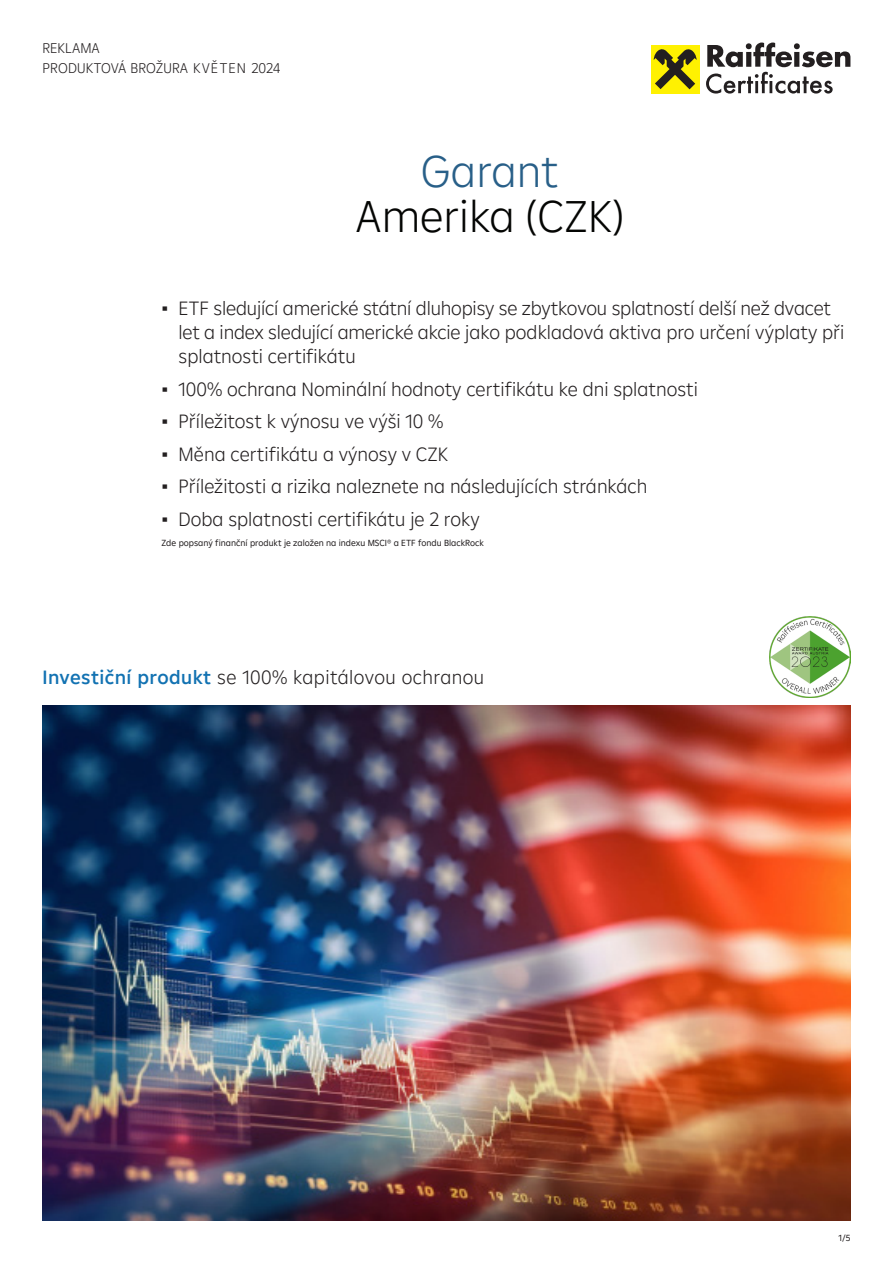
<style>
.page{position:relative;width:893px;height:1263px;background:#fff}
.page>*{position:absolute;margin:0;border:0;box-sizing:border-box;transform-origin:0 0}
.Titel_Blau{font:300 45px "Amalia";color:#040503}
.Titel_Blau-2{font:300 45px "Amalia";color:#285f88}
.Deckblatt_-_Produktkategorie{font:300 19.5px/24px "Amalia";color:#231f20}
.Deckblatt_-_Produktkategorie-2{font:300 19.5px "Amalia";letter-spacing:.02em;color:#231f20}
.Kopfzeile{font:300 14.25px/19.4px "Amalia";letter-spacing:.01em;color:#231f20}
.Fußnote{font:9px "Amalia";color:#231f20}
.s1{font-family:"Trebuchet MS";font-weight:400}
.s2{font-weight:500;color:#1272b2}
</style>
<div class="page">
<div style="left:651px;top:45px;width:48px;height:48px;background:#fff101"></div>
<svg style="left:654px;top:49px;width:43px;height:40px"></svg>
<svg style="left:706px;top:43px;width:144px;height:51px"></svg>
<img style="left:770px;top:617px;width:80px;height:81px">
<img style="left:43px;top:706px;width:807px;height:514px">
<p class="Kopfzeile" style="left:43px;top:38px;width:239px">REKLAMA<br>PRODUKTOVÁ BROŽURA KVĚTEN 2024</p>
<p class="Titel_Blau-2" style="left:421px;top:143px;width:139px">Garant</p>
<p class="Titel_Blau" style="left:356px;top:188px;width:270px">Amerika (CZK)</p>
<p class="Deckblatt_-_Produktkategorie" style="left:179px;top:296px;width:667px;text-indent:-17px"><span class="s1">▪</span> ETF sledující americké státní dluhopisy se zbytkovou splatností delší než dvacet let a index sledující americké akcie jako podkladová aktiva pro určení výplaty při splatnosti certifikátu</p>
<p class="Deckblatt_-_Produktkategorie" style="left:162px;top:376px;width:538px"><span class="s1">▪</span> 100% ochrana Nominální hodnoty certifikátu ke dni splatnosti</p>
<p class="Deckblatt_-_Produktkategorie" style="left:162px;top:409px;width:283px"><span class="s1">▪</span> Příležitost k výnosu ve výši 10 %</p>
<p class="Deckblatt_-_Produktkategorie" style="left:162px;top:441px;width:288px"><span class="s1">▪</span> Měna certifikátu a výnosy v CZK</p>
<p class="Deckblatt_-_Produktkategorie" style="left:162px;top:474px;width:487px"><span class="s1">▪</span> Příležitosti a rizika naleznete na následujících stránkách</p>
<p class="Deckblatt_-_Produktkategorie" style="left:162px;top:506px;width:320px"><span class="s1">▪</span> Doba splatnosti certifikátu je 2 roky</p>
<p class="Fußnote" style="left:162px;top:537px;width:324px">Zde popsaný finanční produkt je založen na indexu MSCI® a ETF fondu BlackRock</p>
<p class="Deckblatt_-_Produktkategorie-2" style="left:43px;top:665px;width:443px"><span class="s2">Investiční produkt</span> se 100% kapitálovou ochranou</p>
<p class="Fußnote" style="left:839px;top:1232px;width:13px">1/5</p>
</div>
